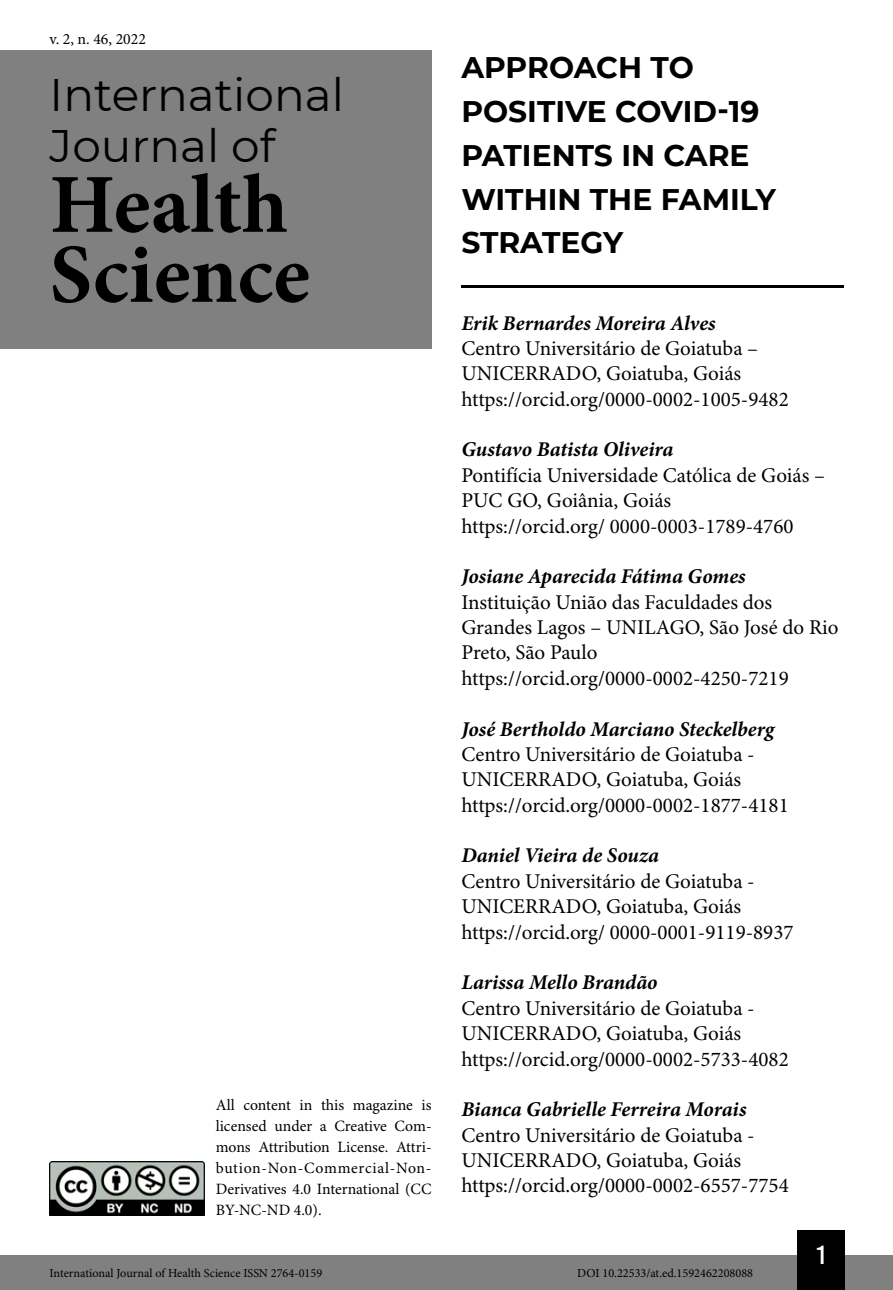
<style>
.page{position:relative;width:893px;height:1290px;background:#fff}
.page>*{position:absolute;margin:0;border:0;box-sizing:border-box;transform-origin:0 0}
.t1{font:700 84px/70px "Minion Pro";color:#000}
.t2{font:45.5px/50.8px "Montserrat";color:#000}
.t3{font:700 29.75px/43.8px "Montserrat";color:#000}
.t4{font:26.25px "Bebas Kai";color:#fff}
.t5{font:21px/25.4px "Minion Pro";color:#000}
.t6{font:italic 700 21px "Minion Pro";letter-spacing:-.005em;color:#000}
.t7{font:15.75px/21px "Minion Pro";color:#000;text-align:justify}
.t8{font:12.25px "Minion Pro";color:#000}
</style>
<div class="page">
<div style="left:0;top:1255px;width:893px;height:35px;background:#808080"></div>
<div style="left:797px;top:1230px;width:48px;height:60px;background:#000"></div>
<img style="left:50px;top:1161px;width:154px;height:54px">
<div style="left:0;top:50px;width:432px;height:298px;background:#808080"></div>
<hr style="left:461px;top:285px;width:382px;height:3px;background:#000">
<p class="t7" style="left:50px;top:29px;width:98px">v. 2, n. 46, 2022</p>
<h2 class="t2" style="left:50px;top:68px;width:296px">International<br>Journal of</h2>
<h1 class="t1" style="left:50px;top:169px;width:262px">Health<br>Science</h1>
<p class="t7" style="left:216px;top:1095px;width:217px">All content in this magazine is licensed under a Creative Com&shy;mons Attribution License. Attri&shy;bution-Non-Commercial-Non-Derivatives 4.0 International (CC BY-NC-ND 4.0).</p>
<h3 class="t3" style="left:461px;top:44px;width:316px">APPROACH TO<br>POSITIVE COVID-19<br>PATIENTS IN CARE<br>WITHIN THE FAMILY<br>STRATEGY</h3>
<p class="t6" style="left:461px;top:308px;width:256px">Erik Bernardes Moreira Alves</p>
<p class="t5" style="left:461px;top:336px;width:329px">Centro Universitário de Goiatuba –<br>UNICERRADO, Goiatuba, Goiás https://orcid.org/0000-0002-1005-9482</p>
<p class="t6" style="left:461px;top:435px;width:214px">Gustavo Batista Oliveira</p>
<p class="t5" style="left:461px;top:463px;width:365px">Pontifícia Universidade Católica de Goiás –<br>PUC GO, Goiânia, Goiás<br>https://orcid.org/ 0000-0003-1789-4760</p>
<p class="t6" style="left:461px;top:562px;width:286px">Josiane Aparecida Fátima Gomes</p>
<p class="t5" style="left:461px;top:590px;width:379px">Instituição União das Faculdades dos Grandes Lagos – UNILAGO, São José do Rio Preto, São Paulo https://orcid.org/0000-0002-4250-7219</p>
<p class="t6" style="left:461px;top:714px;width:314px">José Bertholdo Marciano Steckelberg</p>
<p class="t5" style="left:461px;top:742px;width:329px">Centro Universitário de Goiatuba -<br>UNICERRADO, Goiatuba, Goiás https://orcid.org/0000-0002-1877-4181</p>
<p class="t6" style="left:461px;top:841px;width:199px">Daniel Vieira de Souza</p>
<p class="t5" style="left:461px;top:869px;width:334px">Centro Universitário de Goiatuba -<br>UNICERRADO, Goiatuba, Goiás https://orcid.org/ 0000-0001-9119-8937</p>
<p class="t6" style="left:461px;top:968px;width:198px">Larissa Mello Brandão</p>
<p class="t5" style="left:461px;top:996px;width:329px">Centro Universitário de Goiatuba -<br>UNICERRADO, Goiatuba, Goiás https://orcid.org/0000-0002-5733-4082</p>
<p class="t6" style="left:461px;top:1094px;width:287px">Bianca Gabrielle Ferreira Morais</p>
<p class="t5" style="left:461px;top:1123px;width:329px">Centro Universitário de Goiatuba -<br>UNICERRADO, Goiatuba, Goiás https://orcid.org/0000-0002-6557-7754</p>
<p class="t4" style="left:817px;top:1241px;width:10px">1</p>
<p class="t8" style="left:50px;top:1266px;width:274px">International Journal of Health Science ISSN 2764-0159</p>
<p class="t8" style="left:577px;top:1266px;width:177px">DOI 10.22533/at.ed.1592462208088</p>
</div>
